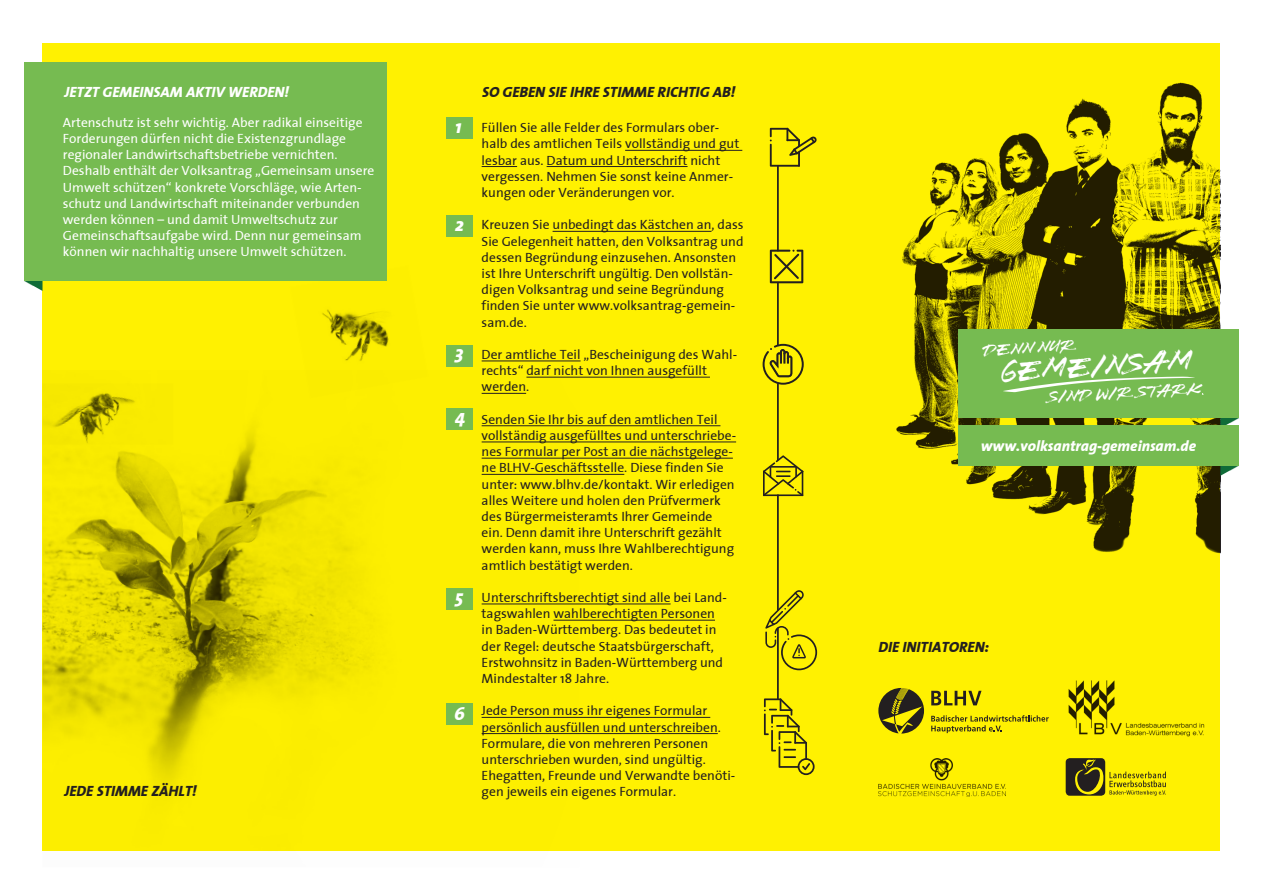
<style>
.page{position:relative;width:1263px;height:893px;background:#fff}
.page>*{position:absolute;margin:0;border:0;box-sizing:border-box;transform-origin:0 0}
.t1{font:30px "Brush Wedco";color:#fff}
.t2{font:italic 800 18.75px "The Sans";color:#fff}
.t3{font:17.25px "Brush Wedco";color:#fff}
.t4{font:italic 800 15px "The Sans";color:#231f20}
.t5{font:italic 800 15px "The Sans";color:#fff}
.t6{font:13.5px/16.2px "The Sans";color:#231f20}
.t7{font:13.5px/16.2px "The Sans";color:#fff}
</style>
<div class="page">
<div style="left:43px;top:43px;width:1177px;height:807px;background:#fff101"></div>
<img style="left:896px;top:82px;width:324px;height:472px">
<img style="left:43px;top:376px;width:536px;height:475px">
<img style="left:259px;top:309px;width:201px;height:117px">
<img style="left:43px;top:384px;width:130px;height:60px">
<div style="left:446px;top:117px;width:26px;height:22px;background:#76bb51"></div>
<div style="left:446px;top:408px;width:26px;height:22px;background:#76bb51"></div>
<div style="left:446px;top:215px;width:26px;height:22px;background:#76bb51"></div>
<div style="left:446px;top:588px;width:26px;height:22px;background:#76bb51"></div>
<div style="left:446px;top:345px;width:26px;height:22px;background:#76bb51"></div>
<div style="left:446px;top:703px;width:26px;height:21px;background:#76bb51"></div>
<svg style="left:1220px;top:418px;width:19px;height:7px"></svg>
<svg style="left:1220px;top:465px;width:19px;height:11px"></svg>
<div style="left:958px;top:329px;width:281px;height:89px;background:#76bb51"></div>
<div style="left:958px;top:425px;width:281px;height:40px;background:#76bb51"></div>
<svg style="left:1003px;top:377px;width:200px;height:18px"></svg>
<svg style="left:931px;top:691px;width:50px;height:14px"></svg>
<svg style="left:931px;top:715px;width:118px;height:18px"></svg>
<svg style="left:878px;top:688px;width:46px;height:46px"></svg>
<img style="left:1068px;top:680px;width:54px;height:54px">
<img style="left:1125px;top:723px;width:80px;height:14px">
<svg style="left:1066px;top:758px;width:100px;height:38px"></svg>
<img style="left:878px;top:758px;width:128px;height:38px">
<svg style="left:24px;top:281px;width:19px;height:10px"></svg>
<div style="left:24px;top:62px;width:363px;height:219px;background:#76bb51"></div>
<svg style="left:770px;top:128px;width:47px;height:39px"></svg>
<hr style="left:777px;top:165px;width:2px;height:86px;background:#231f20">
<hr style="left:777px;top:282px;width:2px;height:63px;background:#231f20">
<hr style="left:777px;top:383px;width:2px;height:77px;background:#231f20">
<hr style="left:777px;top:495px;width:2px;height:115px;background:#231f20">
<hr style="left:777px;top:628px;width:2px;height:71px;background:#231f20">
<svg style="left:770px;top:250px;width:33px;height:33px"></svg>
<hr style="left:625px;top:150px;width:117px;height:1px;background:#231f20">
<hr style="left:482px;top:166px;width:35px;height:1px;background:#231f20">
<hr style="left:547px;top:166px;width:140px;height:1px;background:#231f20">
<hr style="left:553px;top:231px;width:158px;height:1px;background:#231f20">
<hr style="left:482px;top:361px;width:99px;height:1px;background:#231f20">
<hr style="left:526px;top:377px;width:184px;height:1px;background:#231f20">
<hr style="left:482px;top:393px;width:44px;height:1px;background:#231f20">
<hr style="left:482px;top:425px;width:238px;height:1px;background:#231f20">
<hr style="left:482px;top:442px;width:254px;height:1px;background:#231f20">
<hr style="left:482px;top:458px;width:251px;height:1px;background:#231f20">
<hr style="left:482px;top:474px;width:142px;height:1px;background:#231f20">
<hr style="left:482px;top:604px;width:189px;height:1px;background:#231f20">
<hr style="left:553px;top:620px;width:162px;height:1px;background:#231f20">
<hr style="left:482px;top:717px;width:228px;height:1px;background:#231f20">
<hr style="left:482px;top:733px;width:236px;height:1px;background:#231f20">
<svg style="left:763px;top:455px;width:40px;height:41px"></svg>
<svg style="left:764px;top:698px;width:50px;height:77px"></svg>
<svg style="left:765px;top:590px;width:52px;height:80px"></svg>
<svg style="left:763px;top:344px;width:41px;height:41px"></svg>
<p class="t5" style="left:64px;top:80px;width:226px">JETZT GEMEINSAM AKTIV WERDEN!</p>
<p class="t4" style="left:482px;top:80px;width:255px">SO GEBEN SIE IHRE STIMME RICHTIG AB!</p>
<h2 class="t2" style="left:455px;top:111px;width:8px">1</h2>
<p class="t7" style="left:63px;top:114px;width:313px">Artenschutz ist sehr wichtig. Aber radikal einseitige Forderungen dürfen nicht die Existenzgrundlage regionaler Landwirtschaftsbetriebe vernichten.<br>Deshalb enthält der Volksantrag „Gemeinsam unsere Umwelt schützen“ konkrete Vorschläge, wie Arten&shy;schutz und Landwirtschaft miteinander verbunden werden können – und damit Umweltschutz zur Gemeinschaftsaufgabe wird. Denn nur gemeinsam können wir nachhaltig unsere Umwelt schützen.</p>
<p class="t6" style="left:482px;top:119px;width:259px">Füllen Sie alle Felder des Formulars ober&shy;halb des amtlichen Teils vollständig und gut lesbar aus. Datum und Unterschrift nicht vergessen. Nehmen Sie sonst keine Anmer&shy;kungen oder Veränderungen vor.</p>
<p class="t6" style="left:482px;top:216px;width:263px">Kreuzen Sie unbedingt das Kästchen an, dass Sie Gelegenheit hatten, den Volksantrag und dessen Begründung einzusehen. Ansonsten ist Ihre Unterschrift ungültig. Den vollstän&shy;digen Volksantrag und seine Begründung finden Sie unter www.volksantrag-gemein&shy;sam.de.</p>
<p class="t6" style="left:482px;top:346px;width:257px">Der amtliche Teil „Bescheinigung des Wahl&shy;rechts“ darf nicht von Ihnen ausgefüllt werden.</p>
<p class="t6" style="left:482px;top:411px;width:256px">Senden Sie Ihr bis auf den amtlichen Teil vollständig ausgefülltes und unterschriebe&shy;nes Formular per Post an die nächstgelege&shy;ne BLHV-Geschäftsstelle. Diese finden Sie unter: www.blhv.de/kontakt. Wir erledigen alles Weitere und holen den Prüfvermerk des Bürgermeisteramts Ihrer Gemeinde ein. Denn damit ihre Unterschrift gezählt werden kann, muss Ihre Wahlberechtigung amtlich bestätigt werden.</p>
<p class="t6" style="left:482px;top:589px;width:247px">Unterschriftsberechtigt sind alle bei Land&shy;tagswahlen wahlberechtigten Personen in Baden-Württemberg. Das bedeutet in der Regel: deutsche Staatsbürgerschaft, Erstwohnsitz in Baden-Württemberg und Mindestalter 18 Jahre.</p>
<p class="t6" style="left:482px;top:702px;width:255px">Jede Person muss ihr eigenes Formular persönlich ausfüllen und unterschreiben.<br>Formulare, die von mehreren Personen unterschrieben wurden, sind ungültig.<br>Ehegatten, Freunde und Verwandte benöti-</p>
<h2 class="t2" style="left:455px;top:209px;width:10px">2</h2>
<h2 class="t2" style="left:455px;top:337px;width:10px">3</h2>
<h2 class="t2" style="left:455px;top:401px;width:12px">4</h2>
<h2 class="t2" style="left:455px;top:581px;width:10px">5</h2>
<h2 class="t2" style="left:454px;top:697px;width:12px">6</h2>
<p class="t4" style="left:64px;top:778px;width:134px">JEDE STIMME ZÄHLT!</p>
<p class="t6" style="left:482px;top:783px;width:196px">gen jeweils ein eigenes Formular.</p>
<p class="t3" style="left:982px;top:342px;width:95px;rotate:-3deg">Denn nur</p>
<p class="t3" style="left:1047px;top:388px;width:156px;rotate:-3deg">sind wir stark</p>
<h1 class="t1" style="left:1000px;top:356px;width:194px;rotate:-3deg">Gemeinsam</h1>
<p class="t5" style="left:981px;top:433px;width:217px">www.volksantrag-gemeinsam.de</p>
<p class="t4" style="left:878px;top:634px;width:112px">DIE INITIATOREN:</p>
</div>
